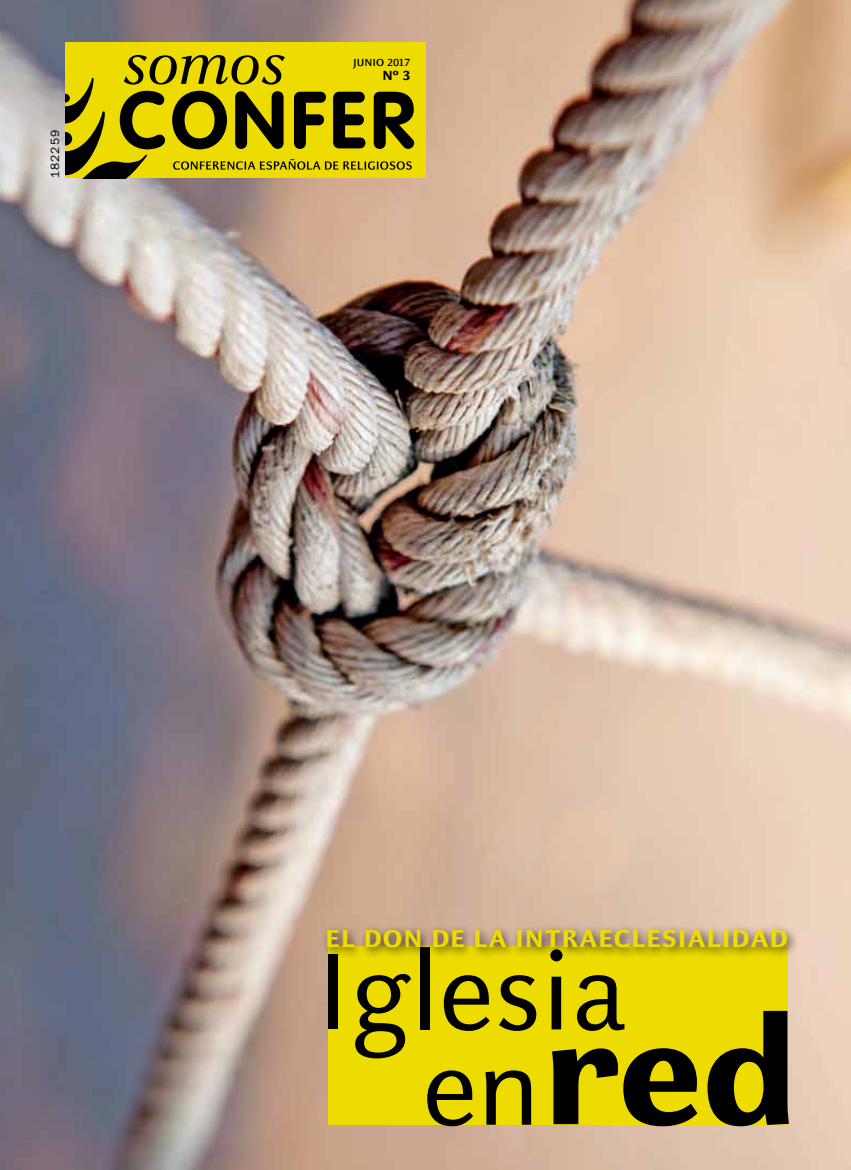
<style>
.page{position:relative;width:851px;height:1170px;background:#fff}
.page>*{position:absolute;margin:0;border:0;box-sizing:border-box;transform-origin:0 0}
.t1{font:800 165px "Celeste Sans Pro";color:#000}
.t2{font:120px/95.2px "Celeste Sans Pro";color:#000;text-align:center}
.t3{font:700 79.65px "VAG Rounded Std";letter-spacing:.045em;color:#000}
.t4{font:800 27px "Celeste Sans Pro";letter-spacing:.04em;color:#eedc00}
.t5{font:800 14.7px "Celeste Sans Pro";color:#000}
.t6{font:12px "ITC Franklin Gothic Std";letter-spacing:.08em;color:#000}
.t7{font:700 11.4px "Celeste Sans Pro";letter-spacing:.01em;color:#000}
</style>
<div class="page">
<img style="left:0;top:0;width:850px;height:1169px">
<div style="left:65px;top:43px;width:360px;height:135px;background:#eedc00"></div>
<svg style="left:65px;top:55px;width:346px;height:123px"></svg>
<div style="left:328px;top:946px;width:459px;height:178px;background:#eedc00"></div>
<div style="left:322px;top:923px;width:476px;height:36px;background:#000;opacity:.75"></div>
<p class="t6" style="left:48px;top:178px;width:49px;rotate:-90deg">182259</p>
<p class="t7" style="left:353px;top:55px;width:58px">JUNIO 2017</p>
<p class="t5" style="left:382px;top:66px;width:29px">Nº 3</p>
<h3 class="t3" style="left:118px;top:74px;width:297px">CONFER</h3>
<p class="t4" style="left:325px;top:920px;width:463px">EL DON DE LA INTRAECLESIALIDAD</p>
<h2 class="t2" style="left:315px;top:940px;width:313px">Iglesia en</h2>
<h1 class="t1" style="left:543px;top:964px;width:257px">RED</h1>
</div>
